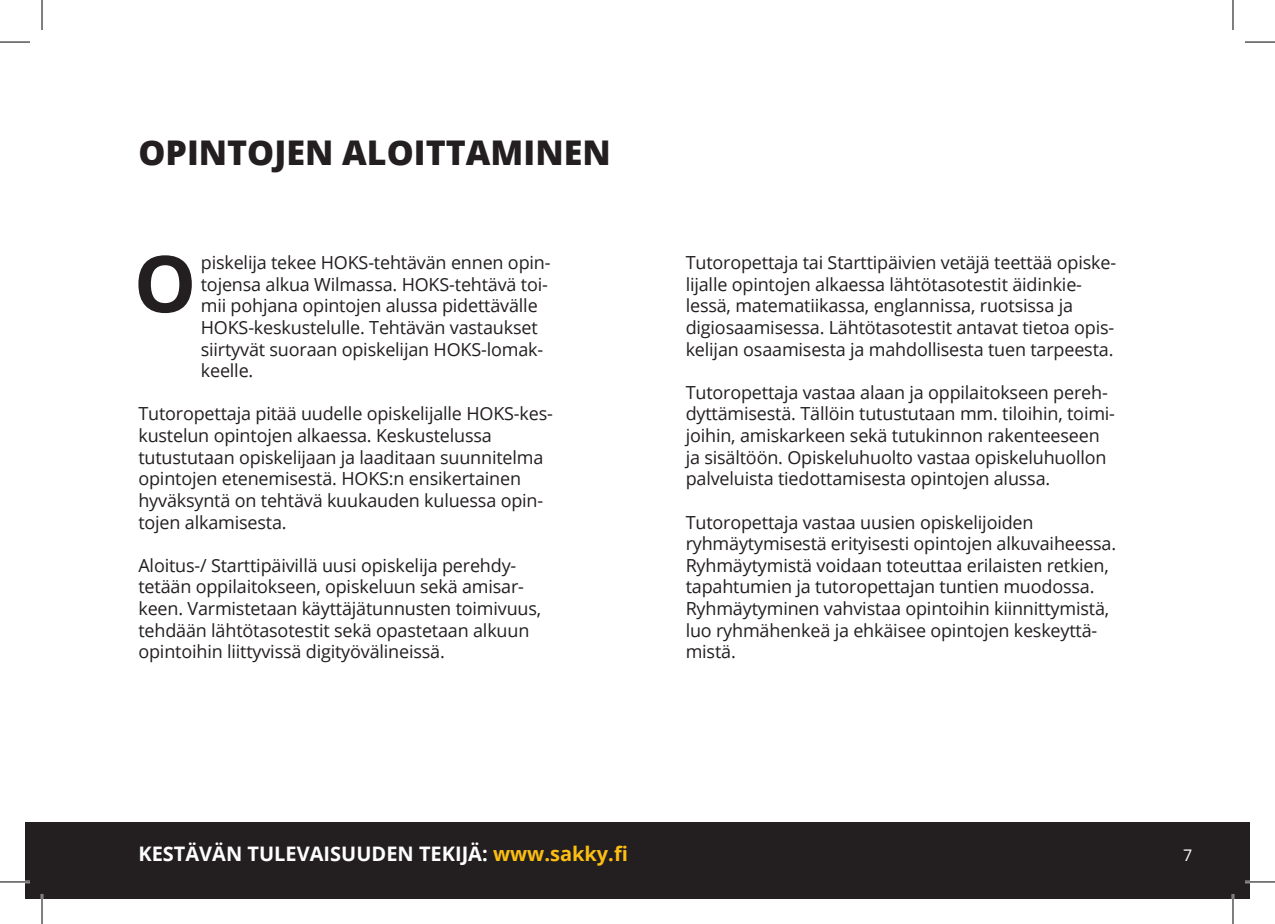
<style>
.page{position:relative;width:1275px;height:924px;background:#fff}
.page>*{position:absolute;margin:0;border:0;box-sizing:border-box;transform-origin:0 0}
.t1{font:700 78.6px "Open Sans";color:#231f20}
.t2{font:800 34px "Open Sans";color:#231f20}
.t3{font:700 20px "Open Sans";color:#fff}
.t4{font:18px/21.6px "Open Sans";letter-spacing:-.01em;color:#231f20}
.t5{font:16px "Open Sans";color:#fff}
.s1{color:#fdbe12}
</style>
<div class="page">
<div style="left:25px;top:822px;width:1225px;height:76px;background:#231f20"></div>
<hr style="left:1231px;top:893px;width:3px;height:30px;background:#fff">
<hr style="left:1232px;top:893px;width:1px;height:30px;background:#000">
<hr style="left:1232px;top:0;width:1px;height:30px;background:#000">
<hr style="left:41px;top:893px;width:2px;height:30px;background:#fff">
<hr style="left:42px;top:893px;width:1px;height:30px;background:#000">
<hr style="left:42px;top:0;width:1px;height:30px;background:#000">
<hr style="left:1245px;top:880px;width:30px;height:2px;background:#fff">
<hr style="left:1245px;top:881px;width:30px;height:1px;background:#000">
<hr style="left:0;top:880px;width:30px;height:2px;background:#fff">
<hr style="left:0;top:881px;width:30px;height:1px;background:#000">
<hr style="left:1245px;top:42px;width:30px;height:1px;background:#000">
<hr style="left:0;top:42px;width:30px;height:1px;background:#000">
<h2 class="t2" style="left:138px;top:127px;width:474px">OPINTOJEN ALOITTAMINEN</h2>
<p class="t1" style="left:134px;top:228px;width:64px">O</p>
<p class="t4" style="left:201px;top:251px;width:351px">piskelija tekee HOKS-tehtävän ennen opin&shy;tojensa alkua Wilmassa. HOKS-tehtävä toi-</p>
<p class="t4" style="left:201px;top:294px;width:344px">mii pohjana opintojen alussa pidettävälle HOKS-keskustelulle. Tehtävän vastaukset siirtyvät suoraan opiskelijan HOKS-lomak&shy;keelle.</p>
<p class="t4" style="left:138px;top:402px;width:416px">Tutoropettaja pitää uudelle opiskelijalle HOKS-kes&shy;kustelun opintojen alkaessa. Keskustelussa tutustutaan opiskelijaan ja laaditaan suunnitelma opintojen etenemisestä. HOKS:n ensikertainen hyväksyntä on tehtävä kuukauden kuluessa opin&shy;tojen alkamisesta.</p>
<p class="t4" style="left:138px;top:553px;width:404px">Aloitus-/ Starttipäivillä uusi opiskelija perehdy&shy;tetään oppilaitokseen, opiskeluun sekä amisar&shy;keen. Varmistetaan käyttäjätunnusten toimivuus, tehdään lähtötasotestit sekä opastetaan alkuun opintoihin liittyvissä digityövälineissä.</p>
<p class="t4" style="left:685px;top:251px;width:432px">Tutoropettaja tai Starttipäivien vetäjä teettää opiske&shy;lijalle opintojen alkaessa lähtötasotestit äidinkie&shy;lessä, matematiikassa, englannissa, ruotsissa ja digiosaamisessa. Lähtötasotestit antavat tietoa opis&shy;kelijan osaamisesta ja mahdollisesta tuen tarpeesta.</p>
<p class="t4" style="left:685px;top:381px;width:431px">Tutoropettaja vastaa alaan ja oppilaitokseen pereh&shy;dyttämisestä. Tällöin tutustutaan mm. tiloihin, toimi&shy;joihin, amiskarkeen sekä tutukinnon rakenteeseen ja sisältöön. Opiskeluhuolto vastaa opiskeluhuollon palveluista tiedottamisesta opintojen alussa.</p>
<p class="t4" style="left:685px;top:510px;width:432px">Tutoropettaja vastaa uusien opiskelijoiden ryhmäytymisestä erityisesti opintojen alkuvaiheessa.<br>Ryhmäytymistä voidaan toteuttaa erilaisten retkien, tapahtumien ja tutoropettajan tuntien muodossa.<br>Ryhmäytyminen vahvistaa opintoihin kiinnittymistä, luo ryhmähenkeä ja ehkäisee opintojen keskeyttä&shy;mistä.</p>
<p class="t3" style="left:138px;top:838px;width:491px">KESTÄVÄN TULEVAISUUDEN TEKIJÄ: <span class="s1">www.sakky.fi</span></p>
<p class="t5" style="left:1183px;top:843px;width:11px">7</p>
</div>
